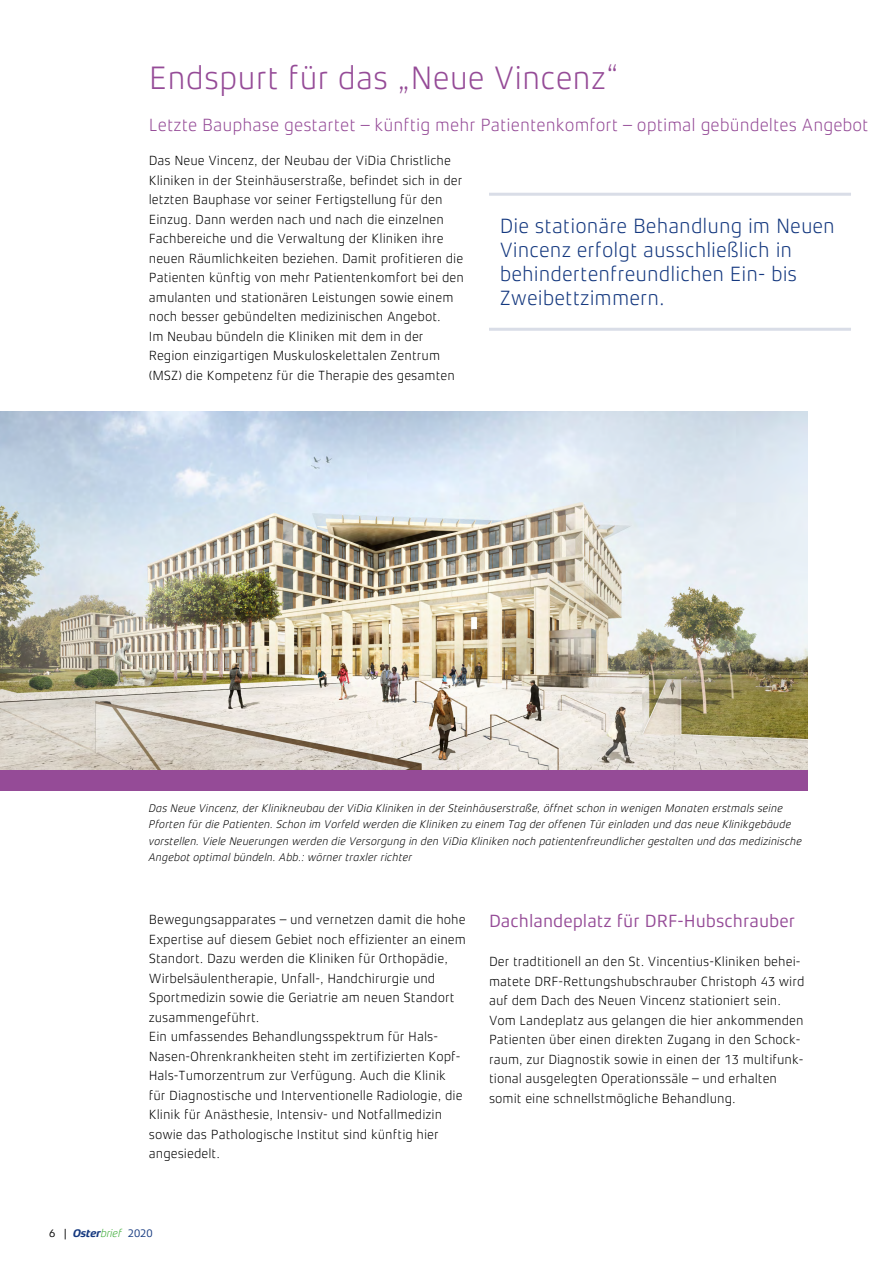
<style>
.page{position:relative;width:893px;height:1263px;background:#fff}
.page>*{position:absolute;margin:0;border:0;box-sizing:border-box;transform-origin:0 0}
.t1{font:300 33px "Xenois Sans Pro";color:#954b97}
.t2{font:300 21px/24px "Xenois Sans Pro";color:#14387f}
.t3{font:300 18px "Xenois Sans Pro";color:#954b97}
.t4{font:18px "Xenois Sans Pro";color:#954b97}
.t5{font:300 13.5px/19.5px "Xenois Sans Pro";color:#000}
.t6{font:italic 300 11.25px/16.5px "Xenois Sans Pro";color:#000}
.t7{font:italic 700 11.25px "Xenois Sans Pro";letter-spacing:-.025em;color:#14387f}
.s1{font-weight:400;font-style:normal;color:#000}
.s2{font-weight:300;color:#3aaa35}
.s3{font-weight:400;font-style:normal}
</style>
<div class="page">
<div style="left:0;top:769px;width:808px;height:21px;background:#954b97"></div>
<img style="left:0;top:412px;width:808px;height:357px">
<hr style="left:489px;top:193px;width:362px;height:3px;background:#d9dde7">
<hr style="left:489px;top:328px;width:362px;height:3px;background:#d9dde7">
<h1 class="t1" style="left:149px;top:59px;width:472px">Endspurt für das „Neue Vincenz“</h1>
<h3 class="t3" style="left:149px;top:114px;width:721px">Letzte Bauphase gestartet – künftig mehr Patientenkomfort – optimal gebündeltes Angebot</h3>
<p class="t5" style="left:149px;top:151px;width:317px">Das Neue Vincenz, der Neubau der ViDia Christliche Kliniken in der Steinhäuserstraße, befindet sich in der letzten Bauphase vor seiner Fertigstellung für den Einzug. Dann werden nach und nach die einzelnen Fachbereiche und die Verwaltung der Kliniken ihre neuen Räumlichkeiten beziehen. Damit profitieren die Patienten künftig von mehr Patientenkomfort bei den amulanten und stationären Leistungen sowie einem noch besser gebündelten medizinischen Angebot.<br>Im Neubau bündeln die Kliniken mit dem in der Region einzigartigen Muskuloskelettalen Zentrum (MSZ) die Kompetenz für die Therapie des gesamten</p>
<h2 class="t2" style="left:500px;top:214px;width:337px">Die stationäre Behandlung im Neuen<br>Vincenz erfolgt ausschließlich in behindertenfreundlichen Ein- bis<br>Zweibettzimmern.</h2>
<p class="t6" style="left:149px;top:800px;width:655px">Das Neue Vincenz, der Klinikneubau der ViDia Kliniken in der Steinhäuserstraße, öffnet schon in wenigen Monaten erstmals seine Pforten für die Patienten. Schon im Vorfeld werden die Kliniken zu einem Tag der offenen Tür einladen und das neue Klinikgebäude vorstellen. Viele Neuerungen werden die Versorgung in den ViDia Kliniken noch patientenfreundlicher gestalten und das medizinische Angebot optimal bündeln. Abb.: wörner traxler richter</p>
<p class="t5" style="left:149px;top:910px;width:319px">Bewegungsapparates – und vernetzen damit die hohe Expertise auf diesem Gebiet noch effizienter an einem Standort. Dazu werden die Kliniken für Orthopädie, Wirbelsäulentherapie, Unfall-, Handchirurgie und Sportmedizin sowie die Geriatrie am neuen Standort zusammengeführt.<br>Ein umfassendes Behandlungsspektrum für Hals-Nasen-Ohrenkrankheiten steht im zertifizierten Kopf-Hals-Tumorzentrum zur Verfügung. Auch die Klinik für Diagnostische und Interventionelle Radiologie, die Klinik für Anästhesie, Intensiv- und Notfallmedizin sowie das Pathologische Institut sind künftig hier angesiedelt.</p>
<h3 class="t4" style="left:489px;top:911px;width:308px">Dachlandeplatz für DRF-Hubschrauber</h3>
<p class="t5" style="left:489px;top:952px;width:317px">Der tradtitionell an den St. Vincentius-Kliniken behei&shy;matete DRF-Rettungshubschrauber Christoph 43 wird auf dem Dach des Neuen Vincenz stationiert sein.<br>Vom Landeplatz aus gelangen die hier ankommenden Patienten über einen direkten Zugang in den Schock&shy;raum, zur Diagnostik sowie in einen der 13 multifunk&shy;tional ausgelegten Operationssäle – und erhalten somit eine schnellstmögliche Behandlung.</p>
<p class="t7" style="left:49px;top:1227px;width:105px"><span class="s1">6 |</span> Oster<span class="s2">brief</span> <span class="s3">2020</span></p>
</div>
